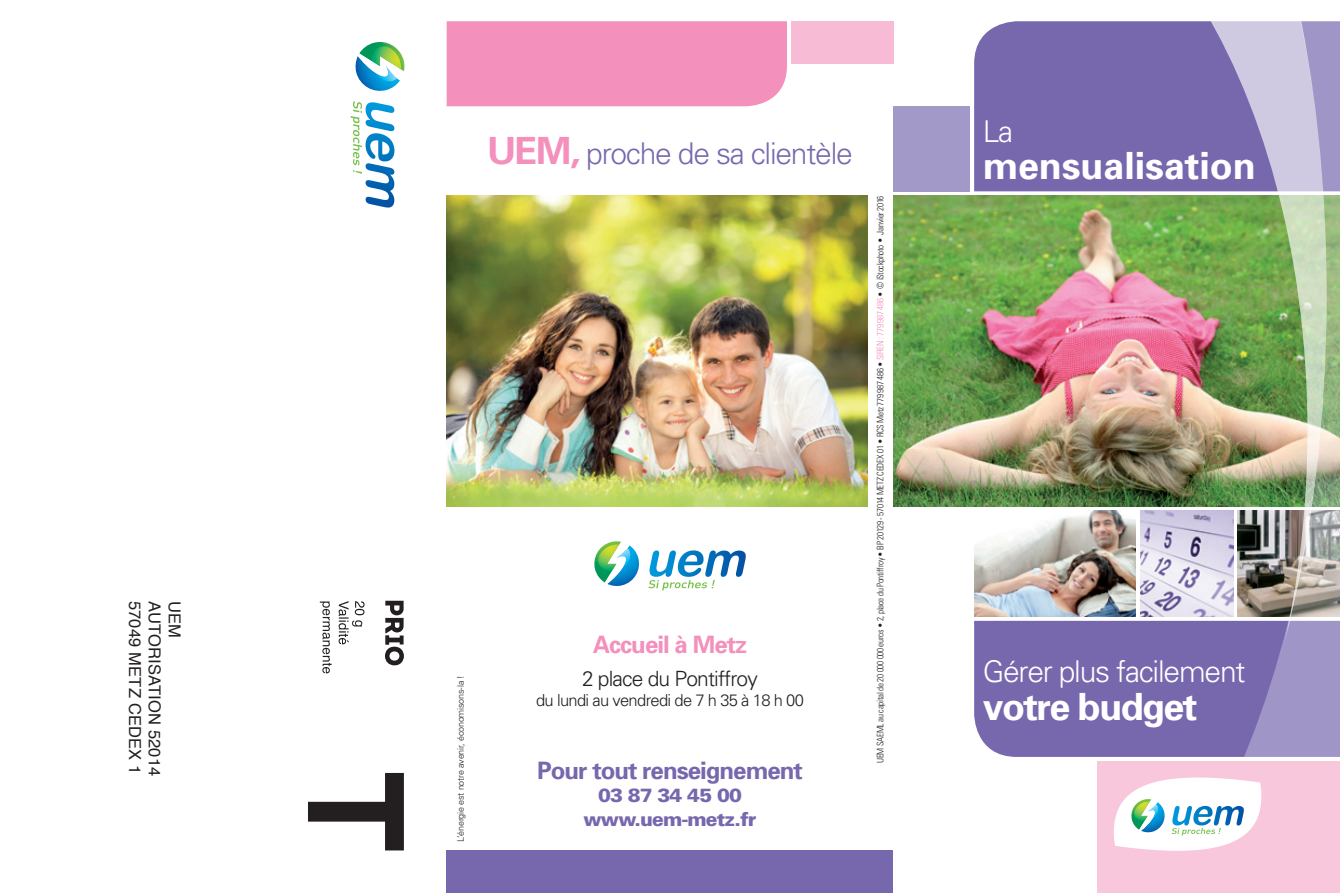
<style>
.page{position:relative;width:1340px;height:893px;background:#fff}
.page>*{position:absolute;margin:0;border:0;box-sizing:border-box;transform-origin:0 0}
.t1{font:700 37.5px "Univers";color:#fff}
.t2{font:700 37.5px "Univers";letter-spacing:-.04em;color:#fff}
.t3{font:300 30px "Univers";letter-spacing:-.04em;color:#7768ae}
.t4{font:300 30px "Univers";letter-spacing:-.04em;color:#fff}
.t5{font:700 24px "Univers";letter-spacing:-.04em;color:#7768ae}
.t6{font:700 24px "Univers";letter-spacing:-.04em;color:#f390bc}
.t7{font:300 21px "Univers";letter-spacing:-.04em;color:#231f20}
.t8{font:900 19.2px/23.1px "Univers";letter-spacing:-.04em;color:#7768ae;text-align:center}
.t9{font:16.5px "Helvetica";letter-spacing:.01em;color:#231f20}
.t10{font:300 16.5px "Univers";letter-spacing:-.04em;color:#231f20}
.t11{font:300 condensed 9px "Univers";letter-spacing:-.03em;color:#231f20}
.t12{font:300 9px "Univers";letter-spacing:-.02em;color:#231f20}
.s1{font-weight:700;font-size:37.5px;color:#f390bc}
.s2{color:#f390bc}
</style>
<div class="page">
<img style="left:893px;top:196px;width:296px;height:310px">
<img style="left:974px;top:510px;width:161px;height:107px">
<img style="left:1140px;top:510px;width:49px;height:107px">
<div style="left:974px;top:21px;width:215px;height:170px;background:#7768ae"></div>
<div style="left:974px;top:621px;width:239px;height:136px;background:#7768ae"></div>
<div style="left:893px;top:106px;width:76px;height:85px;background:#a399c9"></div>
<svg style="left:1213px;top:21px;width:126px;height:736px;background:#9691b2"></svg>
<img style="left:1189px;top:21px;width:137px;height:622px">
<svg style="left:350px;top:42px;width:55px;height:166px"></svg>
<div style="left:446px;top:21px;width:341px;height:85px;background:#f390bc"></div>
<div style="left:446px;top:850px;width:447px;height:43px;background:#7768ae"></div>
<img style="left:446px;top:196px;width:421px;height:310px">
<svg style="left:594px;top:541px;width:152px;height:50px"></svg>
<div style="left:1097px;top:761px;width:242px;height:132px;background:#f8c7dc"></div>
<svg style="left:1114px;top:777px;width:148px;height:74px"></svg>
<div style="left:791px;top:21px;width:102px;height:43px;background:#f7bbd6"></div>
<svg style="left:308px;top:773px;width:96px;height:77px"></svg>
<svg style="left:320px;top:601px;width:12px;height:72px"></svg>
<svg style="left:338px;top:601px;width:26px;height:43px"></svg>
<svg style="left:385px;top:601px;width:19px;height:64px"></svg>
<h3 class="t9" style="left:148px;top:601px;width:175px;rotate:90deg">57049 METZ CEDEX 1</h3>
<h3 class="t9" style="left:167px;top:601px;width:177px;rotate:90deg">AUTORISATION 52014</h3>
<h3 class="t9" style="left:187px;top:601px;width:38px;rotate:90deg">UEM</h3>
<h2 class="t3" style="left:487px;top:135px;width:367px"><span class="s1">UEM,</span> proche de sa clientèle</h2>
<p class="t12" style="left:455px;top:842px;width:168px;rotate:-90deg">L’énergie est notre avenir, économisons-la !</p>
<h3 class="t6" style="left:593px;top:630px;width:156px">Accueil à Metz</h3>
<h3 class="t7" style="left:582px;top:666px;width:177px">2 place du Pontiffroy</h3>
<h3 class="t10" style="left:536px;top:690px;width:269px">du lundi au vendredi de 7 h 35 à 18 h 00</h3>
<h3 class="t5" style="left:537px;top:756px;width:267px">Pour tout renseignement</h3>
<h3 class="t8" style="left:583px;top:784px;width:174px">03 87 34 45 00 www.uem-metz.fr</h3>
<p class="t11" style="left:874px;top:763px;width:569px;rotate:-90deg">UEM SAEML au capital de 20 000 000 euros • 2, place du Pontiffroy • BP 20129 - 57014 METZ CEDEX 01 • RCS Metz 779 987 486 • <span class="s2">SIREN : 779 987 486</span> • © iStockphoto • Janvier 2016</p>
<h2 class="t4" style="left:982px;top:113px;width:32px">La</h2>
<h1 class="t1" style="left:982px;top:144px;width:274px">mensualisation</h1>
<h2 class="t4" style="left:982px;top:653px;width:264px">Gérer plus facilement</h2>
<h1 class="t2" style="left:982px;top:684px;width:216px">votre budget</h1>
</div>
